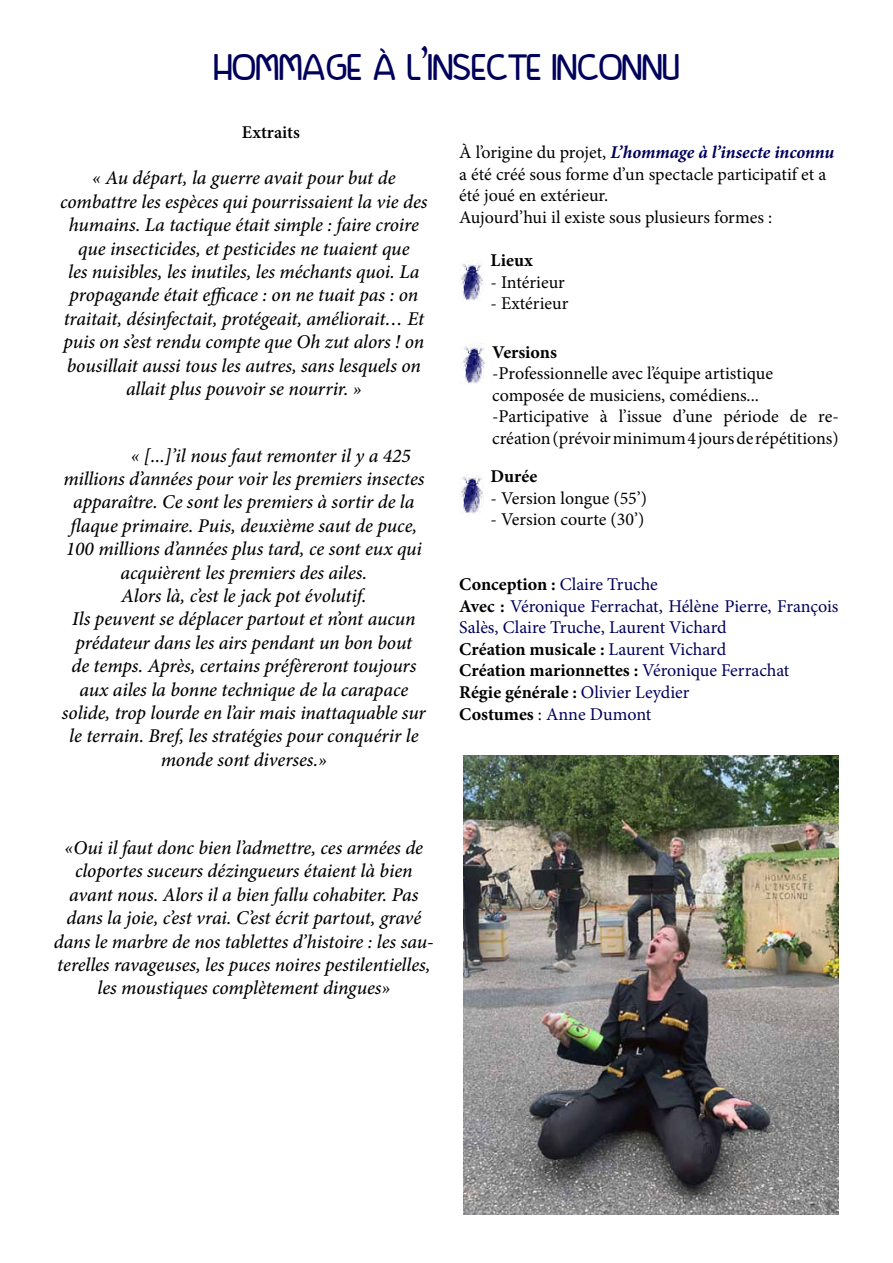
<style>
.page{position:relative;width:893px;height:1263px;background:#fff}
.page>*{position:absolute;margin:0;border:0;box-sizing:border-box;transform-origin:0 0}
.t1{font:45px "beside";color:#00015b}
.t2{font:italic 500 19.5px/23.4px "Minion Pro";letter-spacing:-.005em;color:#000;text-align:center}
.t3{font:18px/21.6px "Minion Pro";color:#000}
.t4{font:18px/21.6px "Minion Pro";letter-spacing:-.005em;color:#00015b}
.t5{font:700 18px "Minion Pro";color:#000}
.t6{font:600 18px "Minion Pro";color:#000}
.s1{font-weight:700;font-style:italic;color:#00015b}
.s2{font-weight:700;color:#000}
.s3{color:#000}
</style>
<div class="page">
<img style="left:463px;top:756px;width:376px;height:458px">
<img style="left:459px;top:259px;width:24px;height:42px">
<img style="left:461px;top:342px;width:24px;height:42px">
<img style="left:459px;top:472px;width:24px;height:42px">
<h1 class="t1" style="left:214px;top:46px;width:232px">HOMMAGE À L’INSECTE</h1>
<h1 class="t1" style="left:552px;top:46px;width:20px">INCONN</h1>
<h1 class="t1" style="left:662px;top:46px;width:18px">U</h1>
<p class="t6" style="left:242px;top:119px;width:59px">Extraits</p>
<p class="t2" style="left:60px;top:166px;width:369px">« Au départ, la guerre avait pour but de combattre les espèces qui pourrissaient la vie des humains. La tactique était simple : faire croire que insecticides, et pesticides ne tuaient que<br>les nuisibles, les inutiles, les méchants quoi. La propagande était efficace : on ne tuait pas : on traitait, désinfectait, protégeait, améliorait… Et puis on s’est rendu compte que Oh zut alors ! on bousillait aussi tous les autres, sans lesquels on allait plus pouvoir se nourrir. »</p>
<p class="t2" style="left:131px;top:443px;width:282px">« [...]’il nous faut remonter il y a 425</p>
<p class="t2" style="left:63px;top:467px;width:363px">millions d’années pour voir les premiers insectes</p>
<p class="t2" style="left:73px;top:490px;width:343px">apparaître. Ce sont les premiers à sortir de la</p>
<p class="t2" style="left:71px;top:514px;width:348px">flaque primaire. Puis, deuxième saut de puce,</p>
<p class="t2" style="left:66px;top:537px;width:357px">100 millions d’années plus tard, ce sont eux qui</p>
<p class="t2" style="left:121px;top:560px;width:248px">acquièrent les premiers des ailes.</p>
<p class="t2" style="left:121px;top:584px;width:247px">Alors là, c’est le jack pot évolutif.</p>
<p class="t2" style="left:72px;top:607px;width:345px">Ils peuvent se déplacer partout et n’ont aucun</p>
<p class="t2" style="left:75px;top:631px;width:338px">prédateur dans les airs pendant un bon bout</p>
<p class="t2" style="left:71px;top:654px;width:346px">de temps. Après, certains préfèreront toujours</p>
<p class="t2" style="left:79px;top:677px;width:330px">aux ailes la bonne technique de la carapace</p>
<p class="t2" style="left:62px;top:701px;width:365px">solide, trop lourde en l’air mais inattaquable sur</p>
<p class="t2" style="left:69px;top:724px;width:351px">le terrain. Bref, les stratégies pour conquérir le</p>
<p class="t2" style="left:161px;top:748px;width:168px">monde sont diverses.»</p>
<p class="t3" style="left:459px;top:142px;width:377px">À l’origine du projet, <span class="s1">L’hommage à l’insecte inconnu </span>a été créé sous forme d’un spectacle participatif et a été joué en extérieur.<br>Aujourd’hui il existe sous plusieurs formes :</p>
<p class="t5" style="left:490px;top:248px;width:44px">Lieux</p>
<p class="t3" style="left:490px;top:271px;width:76px">- Intérieur</p>
<p class="t3" style="left:490px;top:293px;width:79px">- Extérieur</p>
<p class="t5" style="left:492px;top:339px;width:66px">Versions</p>
<p class="t3" style="left:492px;top:363px;width:348px">-Professionnelle avec l’équipe artistique composée de musiciens, comédiens... -Participative à l’issue d’une période de re&shy;création (prévoir minimum 4 jours de répétitions)</p>
<p class="t5" style="left:490px;top:464px;width:48px">Durée</p>
<p class="t3" style="left:490px;top:487px;width:158px">- Version longue (55’)</p>
<p class="t3" style="left:490px;top:509px;width:155px">- Version courte (30’)</p>
<p class="t4" style="left:459px;top:574px;width:381px"><span class="s2">Conception :</span> Claire Truche<br><span class="s2">Avec :</span> Véronique Ferrachat, Hélène Pierre, François Salès, Claire Truche, Laurent Vichard<br><span class="s2">Création musicale :</span> Laurent Vichard<br><span class="s2">Création marionnettes :</span> Véronique Ferrachat<br><span class="s2">Régie générale :</span> Olivier Leydier<br><span class="s2">Costumes</span> <span class="s3">:</span> Anne Dumont</p>
<p class="t2" style="left:54px;top:836px;width:381px">«Oui il faut donc bien l’admettre, ces armées de cloportes suceurs dézingueurs étaient là bien avant nous. Alors il a bien fallu cohabiter. Pas dans la joie, c’est vrai. C’est écrit partout, gravé dans le marbre de nos tablettes d’histoire : les sau&shy;terelles ravageuses, les puces noires pestilentielles, les moustiques complètement dingues»</p>
</div>
